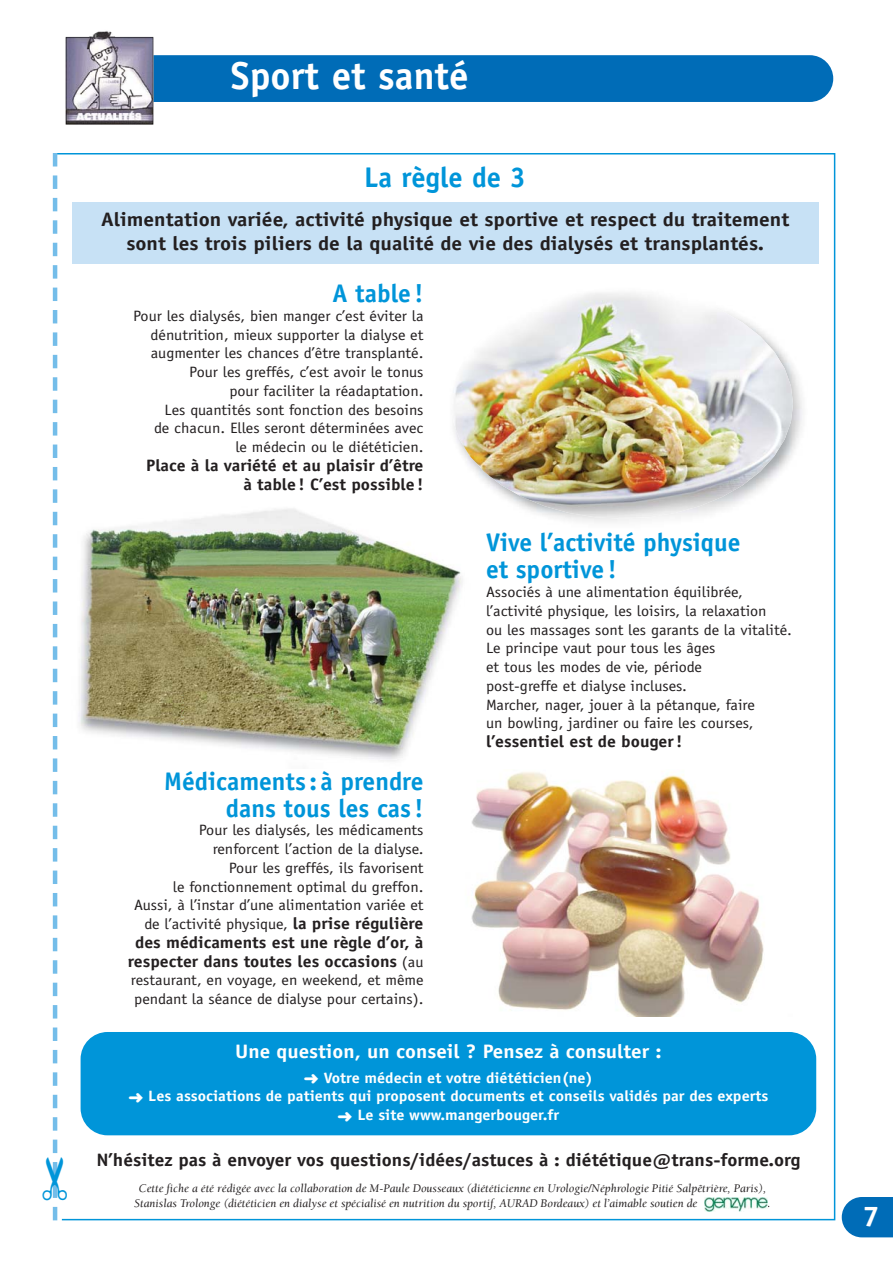
<style>
.page{position:relative;width:893px;height:1263px;background:#fff}
.page>*{position:absolute;margin:0;border:0;box-sizing:border-box;transform-origin:0 0}
.t1{font:700 39px "Officina Sans";color:#fff}
.t2{font:700 28.5px "Officina Sans";color:#0095d9}
.t3{font:700 28.5px "Officina Serif";color:#fff;scale:1.1 1}
.t4{font:700 25.5px/27px "Officina Sans";color:#0095d9}
.t5{font:700 19.5px/24px "Officina Sans";color:#231f20;text-align:center;scale:1.1 1}
.t6{font:700 19.5px "Officina Sans";color:#fff;scale:1.08 1}
.t7{font:700 18px "Officina Sans";color:#231f20;scale:1.08 1}
.t8{font:700 16.5px/18.8px "Officina Sans";color:#231f20;text-align:center;scale:1.08 1}
.t9{font:15px/18.8px "Officina Sans";color:#231f20;scale:1.08 1}
.t10{font:700 15px/18.8px "Officina Sans";color:#fff;text-align:center;scale:1.08 1}
.t11{font:italic 12px/15px "Berkeley";color:#231f20}
.t12{font:italic 700 12px "Berkeley";color:#231f20}
.s1{font-weight:700;font-size:16.5px}
.s2{font-weight:400;font-size:15px}
</style>
<div class="page">
<div style="left:68px;top:55px;width:765px;height:47px;background:#006cb7;border-radius:23px"></div>
<img style="left:65px;top:31px;width:88px;height:94px">
<svg style="left:842px;top:1197px;width:50px;height:40px"></svg>
<svg style="left:705px;top:1197px;width:61px;height:1px"></svg>
<img style="left:704px;top:1198px;width:63px;height:13px">
<hr style="left:53px;top:153px;width:4px;height:13px;background:#74bde9">
<img style="left:471px;top:772px;width:293px;height:244px">
<img style="left:451px;top:289px;width:342px;height:230px">
<img style="left:471px;top:772px;width:5px;height:21px">
<img style="left:451px;top:491px;width:25px;height:28px">
<img style="left:81px;top:496px;width:383px;height:264px">
<img style="left:182px;top:693px;width:1px;height:43px">
<div style="left:81px;top:1032px;width:735px;height:103px;background:#0095d9;border-radius:27px"></div>
<div style="left:72px;top:202px;width:746px;height:62px;background:#c7e1f5"></div>
<div style="left:106px;top:282px;width:319px;height:215px;background:#fff"></div>
<svg style="left:52px;top:157px;width:15px;height:1064px"></svg>
<h1 class="t1" style="left:231px;top:61px;width:239px">Sport et santé</h1>
<h2 class="t2" style="left:364px;top:166px;width:163px">La règle de 3</h2>
<h3 class="t5" style="left:101px;top:209px;width:627px">Alimentation variée, activité physique et sportive et respect du traitement sont les trois piliers de la qualité de vie des dialysés et transplantés.</h3>
<h3 class="t4" style="left:333px;top:282px;width:92px">A table!</h3>
<p class="t9" style="left:133px;top:308px;width:270px;text-align:right">Pour les dialysés, bien manger c’est éviter la dénutrition, mieux supporter la dialyse et augmenter les chances d’être transplanté.<br>Pour les greffés, c’est avoir le tonus<br>pour faciliter la réadaptation.<br>Les quantités sont fonction des besoins<br>de chacun. Elles seront déterminées avec<br>le médecin ou le diététicien.</p>
<p class="t8" style="left:146px;top:457px;width:258px;text-align:right">Place à la variété et au plaisir d’être à table! C’est possible!</p>
<h3 class="t4" style="left:486px;top:531px;width:256px">Vive l’activité physique et sportive!</h3>
<p class="t9" style="left:486px;top:584px;width:285px">Associés à une alimentation équilibrée, l’activité physique, les loisirs, la relaxation<br>ou les massages sont les garants de la vitalité.<br>Le principe vaut pour tous les âges<br>et tous les modes de vie, période<br>post-greffe et dialyse incluses.<br>Marcher, nager, jouer à la pétanque, faire<br>un bowling, jardiner ou faire les courses,</p>
<p class="t8" style="left:486px;top:734px;width:183px">l’essentiel est de bouger!</p>
<h3 class="t4" style="left:164px;top:769px;width:261px;text-align:right">Médicaments:à prendre dans tous les cas!</h3>
<p class="t9" style="left:134px;top:822px;width:270px;text-align:right">Pour les dialysés, les médicaments renforcent l’action de la dialyse.<br>Pour les greffés, ils favorisent<br>le fonctionnement optimal du greffon.<br>Aussi, à l’instar d’une alimentation variée et de l’activité physique, <span class="s1">la prise régulière</span></p>
<p class="t8" style="left:128px;top:934px;width:275px">des médicaments est une règle d’or, à respecter dans toutes les occasions <span class="s2">(au</span></p>
<p class="t9" style="left:131px;top:972px;width:272px">restaurant, en voyage, en weekend, et même pendant la séance de dialyse pour certains).</p>
<h3 class="t6" style="left:235px;top:1043px;width:396px">Une question, un conseil ? Pensez à consulter :</h3>
<p class="t10" style="left:129px;top:1069px;width:594px">➜ Votre médecin et votre diététicien(ne)<br>➜ Les associations de patients qui proposent documents et conseils validés par des experts ➜ Le site www.mangerbouger.fr</p>
<p class="t7" style="left:96px;top:1153px;width:653px">N’hésitez pas à envoyer vos questions/idées/astuces à : diététique@trans-forme.org</p>
<p class="t11" style="left:134px;top:1182px;width:633px;text-indent:5px">Cette fiche a été rédigée avec la collaboration de M-Paule Dousseaux (diététicienne en Urologie/Néphrologie Pitié Salpêtrière, Paris),<br>Stanislas Trolonge (diététicien en dialyse et spécialisé en nutrition du sportif, AURAD Bordeaux) et l’aimable soutien de</p>
<p class="t12" style="left:768px;top:1198px;width:5px">.</p>
<h2 class="t3" style="left:863px;top:1205px;width:17px">7</h2>
</div>
